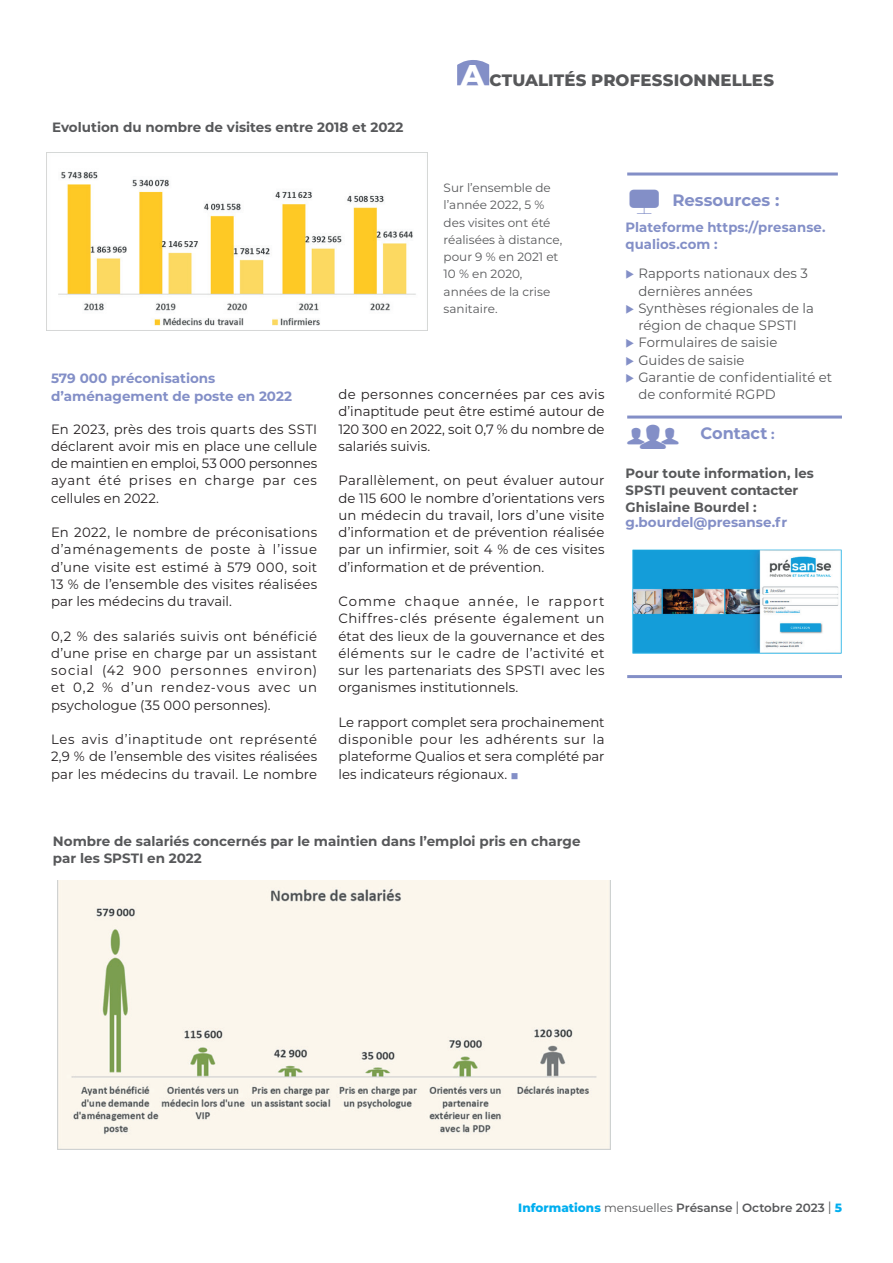
<style>
.page{position:relative;width:893px;height:1263px;background:#fff}
.page>*{position:absolute;margin:0;border:0;box-sizing:border-box;transform-origin:0 0}
.t1{font:28.65px "Panton Icons A Fill";color:#838fc7}
.t2{font:800 16.5px "Montserrat";letter-spacing:.01em;color:#57585a}
.Article_Intertitre_gros{font:700 16.5px "Montserrat";color:#838fc7}
.corps{font:700 16.5px "Montserrat";letter-spacing:-.005em;color:#838fc7}
.Article_Paragraphes{font:13.5px/17.2px "Montserrat";letter-spacing:.005em;color:#231f20;text-align:justify}
.Article_Intertitre_gros-2{font:700 13.5px/17.2px "Montserrat";color:#57585a}
.t3{font:13.5px/17.2px "Montserrat";color:#57585a}
.Article_Intertitre_gros-3{font:700 13.5px/17.2px "Montserrat";color:#838fc7}
.légende_photo{font:12px/17.2px "Montserrat";color:#57585a}
.t4{font:600 12px "Montserrat";color:#57585a}
.s1{font-size:30px;color:#fff}
.s2{color:#838fc7}
.s3{font-size:13.5px}
.s4{font-weight:800;color:#00aeef}
.s5{font-weight:400}
.s6{font-weight:400;font-size:16.8px}
</style>
<div class="page">
<svg style="left:457px;top:60px;width:32px;height:25px"></svg>
<img style="left:47px;top:153px;width:381px;height:178px">
<img style="left:57px;top:880px;width:554px;height:269px">
<hr style="left:627px;top:173px;width:211px;height:3px;background:#838fc7">
<hr style="left:627px;top:416px;width:215px;height:3px;background:#838fc7">
<hr style="left:627px;top:675px;width:215px;height:3px;background:#838fc7">
<img style="left:633px;top:549px;width:209px;height:104px">
<p class="Article_Intertitre_gros-2" style="left:52px;top:118px;width:353px">Evolution du nombre de visites entre 2018 et 2022</p>
<p class="t2" style="left:461px;top:68px;width:315px"><span class="s1">A</span> CTUALITÉS PROFESSIONNELLES</p>
<p class="légende_photo" style="left:444px;top:179px;width:120px">Sur l’ensemble de l’année 2022, 5 % des visites ont été réalisées à distance, pour 9 % en 2021 et<br>10 % en 2020, années de la crise sanitaire.</p>
<p class="Article_Intertitre_gros-3" style="left:51px;top:369px;width:242px">579 000 préconisations d’aménagement de poste en 2022</p>
<p class="Article_Paragraphes" style="left:51px;top:420px;width:268px">En 2023, près des trois quarts des SSTI déclarent avoir mis en place une cellule de maintien en emploi, 53 000 personnes ayant été prises en charge par ces cellules en 2022.</p>
<p class="Article_Paragraphes" style="left:51px;top:523px;width:268px">En 2022, le nombre de préconisations d’aménagements de poste à l’issue d’une visite est estimé à 579 000, soit 13 % de l’ensemble des visites réalisées par les médecins du travail.</p>
<p class="Article_Paragraphes" style="left:51px;top:627px;width:268px">0,2 % des salariés suivis ont bénéficié d’une prise en charge par un assistant social (42 900 personnes environ) et 0,2 % d’un rendez-vous avec un psychologue (35 000 personnes).</p>
<p class="Article_Paragraphes" style="left:51px;top:730px;width:268px">Les avis d’inaptitude ont représenté 2,9 % de l’ensemble des visites réalisées par les médecins du travail. Le nombre</p>
<p class="Article_Paragraphes" style="left:338px;top:385px;width:268px">de personnes concernées par ces avis d’inaptitude peut être estimé autour de 120 300 en 2022, soit 0,7 % du nombre de salariés suivis.</p>
<p class="Article_Paragraphes" style="left:338px;top:471px;width:268px">Parallèlement, on peut évaluer autour de 115 600 le nombre d’orientations vers un médecin du travail, lors d’une visite d’information et de prévention réalisée par un infirmier, soit 4 % de ces visites d’information et de prévention.</p>
<p class="Article_Paragraphes" style="left:338px;top:592px;width:268px">Comme chaque année, le rapport Chiffres-clés présente également un état des lieux de la gouvernance et des éléments sur le cadre de l’activité et sur les partenariats des SPSTI avec les organismes institutionnels.</p>
<p class="Article_Paragraphes" style="left:338px;top:713px;width:268px">Le rapport complet sera prochainement disponible pour les adhérents sur la plateforme Qualios et sera complété par les indicateurs régionaux. <span class="s2">■</span></p>
<p class="Article_Intertitre_gros-2" style="left:53px;top:832px;width:529px">Nombre de salariés concernés par le maintien dans l’emploi pris en charge par les SPSTI en 2022</p>
<p class="t1" style="left:627px;top:188px;width:37px">A</p>
<p class="Article_Intertitre_gros" style="left:672px;top:188px;width:108px">Ressources :</p>
<p class="Article_Intertitre_gros-3" style="left:626px;top:217px;width:201px">Plateforme https://presanse. qualios.com :</p>
<p class="t3" style="left:638px;top:264px;width:171px;text-indent:-13px"><span class="s2">◆</span> Rapports nationaux des 3 dernières années</p>
<p class="t3" style="left:626px;top:299px;width:190px;text-align:center"><span class="s2">◆</span> Synthèses régionales de la région de chaque SPSTI</p>
<p class="t3" style="left:626px;top:333px;width:153px"><span class="s2">◆</span> Formulaires de saisie</p>
<p class="t3" style="left:626px;top:351px;width:120px"><span class="s2">◆</span> Guides de saisie</p>
<p class="t3" style="left:638px;top:368px;width:195px;text-indent:-13px"><span class="s2">◆</span> Garantie de confidentialité et de conformité RGPD</p>
<p class="t1" style="left:624px;top:423px;width:59px">u</p>
<p class="corps" style="left:700px;top:421px;width:76px">Contact <span class="s3">:</span></p>
<p class="Article_Intertitre_gros-2" style="left:626px;top:464px;width:190px">Pour toute information, les<br>SPSTI peuvent contacter<br>Ghislaine Bourdel :</p>
<p class="Article_Intertitre_gros-3" style="left:626px;top:513px;width:163px">g.bourdel@presanse.fr</p>
<p class="t4" style="left:518px;top:1199px;width:325px"><span class="s4">Informations</span> <span class="s5">mensuelles</span> Présanse <span class="s6">l</span> Octobre 2023 <span class="s6">l</span> <span class="s4">5</span></p>
</div>
